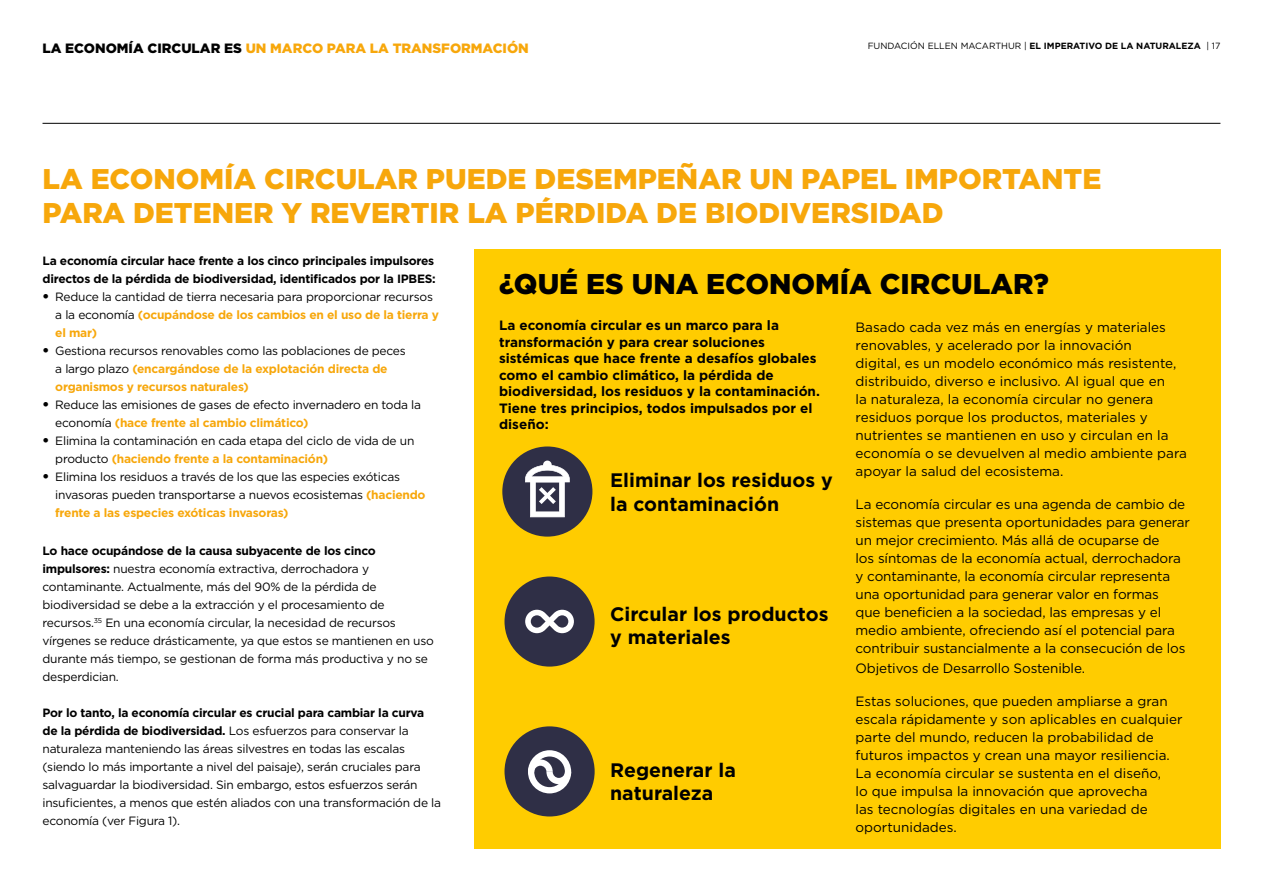
<style>
.page{position:relative;width:1263px;height:893px;background:#fff}
.page>*{position:absolute;margin:0;border:0;box-sizing:border-box;transform-origin:0 0}
.t1{font:900 28.5px/34.5px "Gotham";color:#f7a70b}
.t2{font:900 28.5px "Gotham";color:#000}
.t3{font:700 19.5px/23.4px "Gotham";color:#000}
.t4{font:13.5px/18px "Gotham";color:#000}
.t5{font:700 13.5px/16.5px "Gotham";color:#000}
.t6{font:900 13.5px "Gotham";color:#f7a70b}
.t7{font:12px/18px "Gotham";letter-spacing:-.02em;color:#000}
.t8{font:700 12px/18px "Gotham";letter-spacing:-.02em;color:#f7a70b}
.t9{font:700 12px/18px "Gotham";letter-spacing:-.02em;color:#000}
.t10{font:9px "Gotham";color:#000}
.s1{color:#000}
.s2{font-weight:700}
.s3{font-weight:900;font-size:13.5px}
.s4{font-weight:700;color:#f7a70b}
.s5{font-weight:900;font-size:13.5px;color:#000}
.s6{font-weight:400;color:#000}
</style>
<div class="page">
<hr style="left:43px;top:123px;width:1177px;height:1px;background:#000">
<div style="left:474px;top:250px;width:746px;height:599px;background:#fc0"></div>
<div style="left:502px;top:446px;width:90px;height:91px;background:#2f2f46;border-radius:50%"></div>
<svg style="left:525px;top:465px;width:45px;height:52px"></svg>
<div style="left:543px;top:461px;width:9px;height:8px;background:#fff;border-radius:50%"></div>
<div style="left:504px;top:576px;width:91px;height:91px;background:#2f2f46;border-radius:50%"></div>
<svg style="left:525px;top:610px;width:49px;height:23px"></svg>
<div style="left:504px;top:726px;width:91px;height:90px;background:#2f2f46;border-radius:50%"></div>
<svg style="left:528px;top:750px;width:43px;height:43px"></svg>
<p class="t6" style="left:43px;top:39px;width:488px"><span class="s1">LA ECONOMÍA CIRCULAR ES</span> UN MARCO PARA LA TRANSFORMACIÓN</p>
<p class="t10" style="left:868px;top:40px;width:354px">FUNDACIÓN ELLEN MACARTHUR | <span class="s2">EL IMPERATIVO DE LA NATURALEZA</span> | 17</p>
<h1 class="t1" style="left:43px;top:161px;width:1060px">LA ECONOMÍA CIRCULAR PUEDE DESEMPEÑAR UN PAPEL IMPORTANTE<br>PARA DETENER Y REVERTIR LA PÉRDIDA DE BIODIVERSIDAD</h1>
<p class="t9" style="left:43px;top:252px;width:395px">La economía circular hace frente a los cinco principales impulsores directos de la pérdida de biodiversidad, identificados por la IPBES:</p>
<p class="t7" style="left:55px;top:288px;width:385px;text-indent:-13px"><span class="s3">•</span> Reduce la cantidad de tierra necesaria para proporcionar recursos a la economía <span class="s4">(ocupándose de los cambios en el uso de la tierra y el mar)</span></p>
<p class="t8" style="left:55px;top:342px;width:352px;text-indent:-13px"><span class="s5">•</span> <span class="s6">Gestiona recursos renovables como las poblaciones de peces a largo plazo</span> (encargándose de la explotación directa de organismos y recursos naturales)</p>
<p class="t7" style="left:55px;top:396px;width:367px;text-indent:-13px"><span class="s3">•</span> Reduce las emisiones de gases de efecto invernadero en toda la economía <span class="s4">(hace frente al cambio climático)</span></p>
<p class="t7" style="left:55px;top:432px;width:361px;text-indent:-13px"><span class="s3">•</span> Elimina la contaminación en cada etapa del ciclo de vida de un producto <span class="s4">(haciendo frente a la contaminación)</span></p>
<p class="t7" style="left:55px;top:468px;width:372px;text-indent:-13px"><span class="s3">•</span> Elimina los residuos a través de los que las especies exóticas invasoras pueden transportarse a nuevos ecosistemas <span class="s4">(haciendo frente a las especies exóticas invasoras)</span></p>
<p class="t7" style="left:43px;top:542px;width:393px"><span class="s2">Lo hace ocupándose de la causa subyacente de los cinco impulsores:</span> nuestra economía extractiva, derrochadora y contaminante. Actualmente, más del 90% de la pérdida de biodiversidad se debe a la extracción y el procesamiento de recursos.<sup>35</sup> En una economía circular, la necesidad de recursos vírgenes se reduce drásticamente, ya que estos se mantienen en uso durante más tiempo, se gestionan de forma más productiva y no se desperdician.</p>
<p class="t7" style="left:43px;top:704px;width:400px"><span class="s2">Por lo tanto, la economía circular es crucial para cambiar la curva de la pérdida de biodiversidad.</span> Los esfuerzos para conservar la naturaleza manteniendo las áreas silvestres en todas las escalas (siendo lo más importante a nivel del paisaje), serán cruciales para salvaguardar la biodiversidad. Sin embargo, estos esfuerzos serán insuficientes, a menos que estén aliados con una transformación de la economía (ver Figura 1).</p>
<h1 class="t2" style="left:499px;top:264px;width:551px">¿QUÉ ES UNA ECONOMÍA CIRCULAR?</h1>
<p class="t5" style="left:499px;top:317px;width:322px">La economía circular es un marco para la transformación y para crear soluciones sistémicas que hace frente a desafíos globales como el cambio climático, la pérdida de biodiversidad, los residuos y la contaminación.<br>Tiene tres principios, todos impulsados por el diseño:</p>
<p class="t4" style="left:855px;top:318px;width:333px">Basado cada vez más en energías y materiales renovables, y acelerado por la innovación<br>digital, es un modelo económico más resistente, distribuido, diverso e inclusivo. Al igual que en<br>la naturaleza, la economía circular no genera residuos porque los productos, materiales y nutrientes se mantienen en uso y circulan en la economía o se devuelven al medio ambiente para apoyar la salud del ecosistema.</p>
<p class="t4" style="left:855px;top:495px;width:336px">La economía circular es una agenda de cambio de sistemas que presenta oportunidades para generar un mejor crecimiento. Más allá de ocuparse de<br>los síntomas de la economía actual, derrochadora y contaminante, la economía circular representa una oportunidad para generar valor en formas<br>que beneficien a la sociedad, las empresas y el medio ambiente, ofreciendo así el potencial para contribuir sustancialmente a la consecución de los</p>
<p class="t4" style="left:855px;top:659px;width:231px">Objetivos de Desarrollo Sostenible.</p>
<p class="t4" style="left:855px;top:692px;width:328px">Estas soluciones, que pueden ampliarse a gran escala rápidamente y son aplicables en cualquier parte del mundo, reducen la probabilidad de futuros impactos y crean una mayor resiliencia.<br>La economía circular se sustenta en el diseño,<br>lo que impulsa la innovación que aprovecha<br>las tecnologías digitales en una variedad de oportunidades.</p>
<h2 class="t3" style="left:610px;top:468px;width:224px">Eliminar los residuos y la contaminación</h2>
<h2 class="t3" style="left:610px;top:602px;width:220px">Circular los productos y materiales</h2>
<h2 class="t3" style="left:610px;top:758px;width:127px">Regenerar la naturaleza</h2>
</div>
